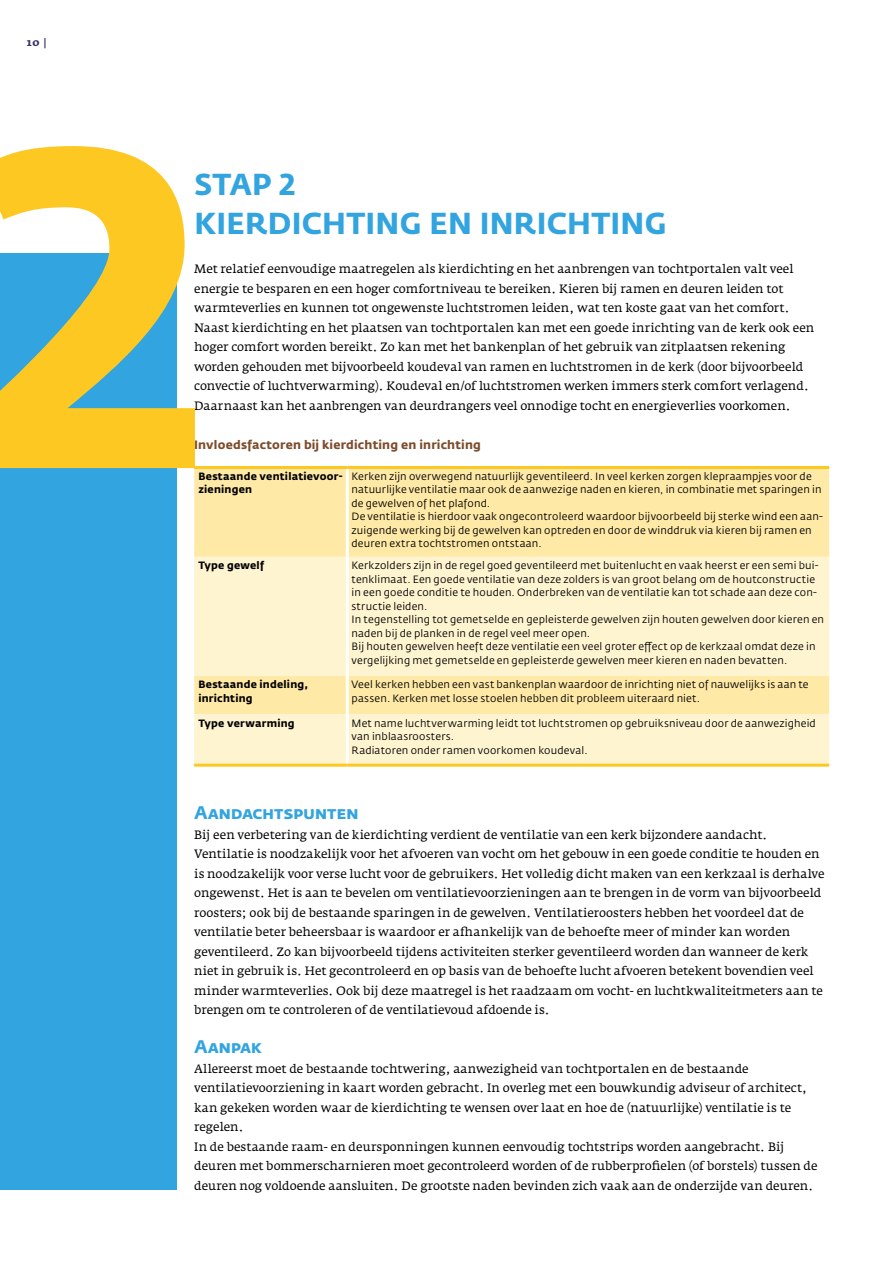
<style>
.page{position:relative;width:893px;height:1263px;background:#fff}
.page>*{position:absolute;margin:0;border:0;box-sizing:border-box;transform-origin:0 0}
.t1{font:700 450.3px "Fedra Sans Std";color:#fec823}
.t2{font:700 30px/39px "Fedra Sans Std";letter-spacing:.005em;color:#32a4df}
.t3{font:700 18px "Fedra Sans Std";letter-spacing:-.01em;color:#32a4df}
.t4{font:12px/19.5px "Fedra Serif A Std";color:#000}
.t5{font:700 12px "Fedra Sans Std";letter-spacing:.015em;color:#7c4c2c}
.t6{font:10.5px/13.5px "Fedra Sans Std";letter-spacing:.02em;color:#000}
.t7{font:700 10.5px/13.5px "Fedra Sans Std";letter-spacing:.02em;color:#000}
.t8{font:700 10.5px "Fedra Serif A Std";color:#3a366b}
</style>
<div class="page">
<div style="left:0;top:254px;width:177px;height:936px;background:#32a4df"></div>
<div style="left:194px;top:469px;width:635px;height:88px;background:#ffe9a6"></div>
<svg style="left:194px;top:557px;width:635px;height:207px;background:#fef1c8"></svg>
<hr style="left:346px;top:469px;width:3px;height:88px;background:#fff">
<hr style="left:346px;top:557px;width:3px;height:119px;background:#fff">
<hr style="left:346px;top:676px;width:3px;height:38px;background:#fff">
<hr style="left:346px;top:714px;width:3px;height:50px;background:#fff">
<hr style="left:194px;top:466px;width:153px;height:3px;background:#fec823">
<hr style="left:347px;top:466px;width:482px;height:3px;background:#fec823">
<hr style="left:194px;top:764px;width:153px;height:3px;background:#fec823">
<hr style="left:347px;top:764px;width:482px;height:3px;background:#fec823">
<p class="t8" style="left:27px;top:36px;width:21px">10 |</p>
<h1 class="t1" style="left:-36px;top:19px;width:250px">2</h1>
<h2 class="t2" style="left:194px;top:165px;width:474px">STAP 2<br>KIERDICHTING EN INRICHTING</h2>
<p class="t4" style="left:194px;top:259px;width:622px">Met relatief eenvoudige maatregelen als kierdichting en het aanbrengen van tochtportalen valt veel energie te besparen en een hoger comfortniveau te bereiken. Kieren bij ramen en deuren leiden tot warmteverlies en kunnen tot ongewenste luchtstromen leiden, wat ten koste gaat van het comfort.<br>Naast kierdichting en het plaatsen van tochtportalen kan met een goede inrichting van de kerk ook een hoger comfort worden bereikt. Zo kan met het bankenplan of het gebruik van zitplaatsen rekening worden gehouden met bijvoorbeeld koudeval van ramen en luchtstromen in de kerk (door bijvoorbeeld convectie of luchtverwarming). Koudeval en/of luchtstromen werken immers sterk comfort verlagend.<br>Daarnaast kan het aanbrengen van deurdrangers veel onnodige tocht en energieverlies voorkomen.</p>
<p class="t5" style="left:194px;top:437px;width:288px">Invloedsfactoren bij kierdichting en inrichting</p>
<p class="t7" style="left:198px;top:469px;width:146px">Bestaande ventilatievoor&shy;zieningen</p>
<p class="t6" style="left:351px;top:470px;width:473px">Kerken zijn overwegend natuurlijk geventileerd. In veel kerken zorgen klepraampjes voor de natuurlijke ventilatie maar ook de aanwezige naden en kieren, in combinatie met sparingen in de gewelven of het plafond.<br>De ventilatie is hierdoor vaak ongecontroleerd waardoor bijvoorbeeld bij sterke wind een aan&shy;zuigende werking bij de gewelven kan optreden en door de winddruk via kieren bij ramen en deuren extra tochtstromen ontstaan.</p>
<p class="t7" style="left:198px;top:559px;width:67px">Type gewelf</p>
<p class="t6" style="left:351px;top:559px;width:474px">Kerkzolders zijn in de regel goed geventileerd met buitenlucht en vaak heerst er een semi bui&shy;tenklimaat. Een goede ventilatie van deze zolders is van groot belang om de houtconstructie in een goede conditie te houden. Onderbreken van de ventilatie kan tot schade aan deze con&shy;structie leiden.<br>In tegenstelling tot gemetselde en gepleisterde gewelven zijn houten gewelven door kieren en naden bij de planken in de regel veel meer open.<br>Bij houten gewelven heeft deze ventilatie een veel groter effect op de kerkzaal omdat deze in vergelijking met gemetselde en gepleisterde gewelven meer kieren en naden bevatten.</p>
<p class="t7" style="left:198px;top:678px;width:111px">Bestaande indeling, inrichting</p>
<p class="t6" style="left:351px;top:678px;width:459px">Veel kerken hebben een vast bankenplan waardoor de inrichting niet of nauwelijks is aan te passen. Kerken met losse stoelen hebben dit probleem uiteraard niet.</p>
<p class="t7" style="left:198px;top:716px;width:98px">Type verwarming</p>
<p class="t6" style="left:351px;top:716px;width:466px">Met name luchtverwarming leidt tot luchtstromen op gebruiksniveau door de aanwezigheid van inblaasroosters.<br>Radiatoren onder ramen voorkomen koudeval.</p>
<h3 class="t3" style="left:194px;top:801px;width:166px">Aandachtspunten</h3>
<p class="t4" style="left:194px;top:825px;width:632px">Bij een verbetering van de kierdichting verdient de ventilatie van een kerk bijzondere aandacht.<br>Ventilatie is noodzakelijk voor het afvoeren van vocht om het gebouw in een goede conditie te houden en is noodzakelijk voor verse lucht voor de gebruikers. Het volledig dicht maken van een kerkzaal is derhalve ongewenst. Het is aan te bevelen om ventilatievoorzieningen aan te brengen in de vorm van bijvoorbeeld roosters; ook bij de bestaande sparingen in de gewelven. Ventilatieroosters hebben het voordeel dat de ventilatie beter beheersbaar is waardoor er afhankelijk van de behoefte meer of minder kan worden geventileerd. Zo kan bijvoorbeeld tijdens activiteiten sterker geventileerd worden dan wanneer de kerk niet in gebruik is. Het gecontroleerd en op basis van de behoefte lucht afvoeren betekent bovendien veel minder warmteverlies. Ook bij deze maatregel is het raadzaam om vocht- en luchtkwaliteitmeters aan te brengen om te controleren of de ventilatievoud afdoende is.</p>
<h3 class="t3" style="left:194px;top:1035px;width:69px">Aanpak</h3>
<p class="t4" style="left:194px;top:1059px;width:625px">Allereerst moet de bestaande tochtwering, aanwezigheid van tochtportalen en de bestaande ventilatievoorziening in kaart worden gebracht. In overleg met een bouwkundig adviseur of architect, kan gekeken worden waar de kierdichting te wensen over laat en hoe de (natuurlijke) ventilatie is te regelen.<br>In de bestaande raam- en deursponningen kunnen eenvoudig tochtstrips worden aangebracht. Bij deuren met bommerscharnieren moet gecontroleerd worden of de rubberprofielen (of borstels) tussen de deuren nog voldoende aansluiten. De grootste naden bevinden zich vaak aan de onderzijde van deuren.</p>
</div>
